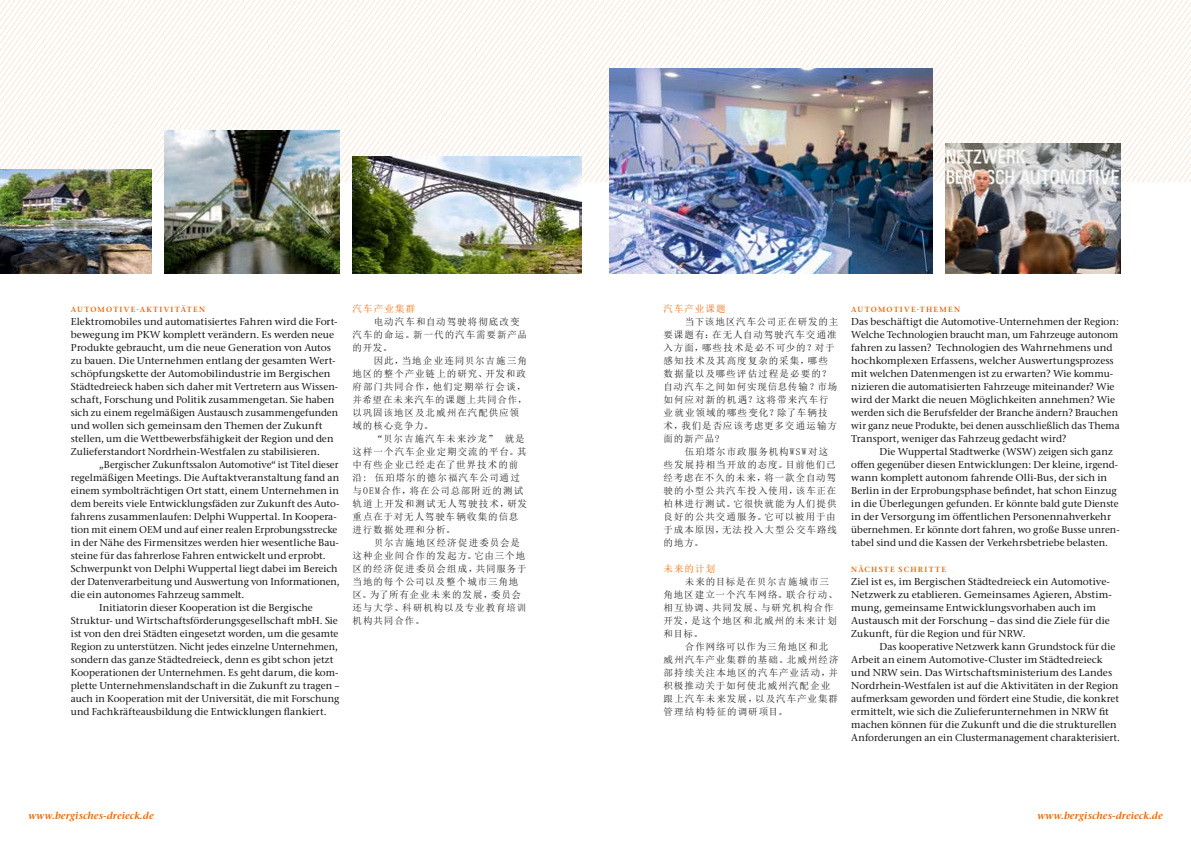
<style>
.page{position:relative;width:1191px;height:842px;background:#fff}
.page>*{position:absolute;margin:0;border:0;box-sizing:border-box;transform-origin:0 0}
.t1{font:500 10px/13px "Stone Serif ITC Pro";color:#181716}
.t2{font:italic 600 10px "Stone Serif ITC Pro";letter-spacing:.01em;color:#ec6500}
.t3{font:9.5px/13px "Sim Sun";letter-spacing:.1em;color:#181716}
.t4{font:9.5px "Sim Sun";letter-spacing:.115em;color:#ec6500}
.t5{font:600 7.5px "Stone Serif ITC Pro";letter-spacing:.17em;color:#ec6500}
</style>
<div class="page">
<svg style="left:0;top:0;width:595px;height:182px"></svg>
<svg style="left:595px;top:0;width:596px;height:182px"></svg>
<img style="left:352px;top:156px;width:229px;height:117px">
<img style="left:0;top:169px;width:152px;height:104px">
<img style="left:165px;top:130px;width:175px;height:143px">
<img style="left:609px;top:68px;width:323px;height:205px">
<img style="left:945px;top:143px;width:175px;height:130px">
<p class="t5" style="left:71px;top:305px;width:136px">AUTOMOTIVE-AKTIVITÄTEN</p>
<p class="t1" style="left:71px;top:315px;width:269px">Elektromobiles und automatisiertes Fahren wird die Fort&shy;bewegung im PKW komplett verändern. Es werden neue Produkte gebraucht, um die neue Generation von Autos zu bauen. Die Unternehmen entlang der gesamten Wert&shy;schöpfungskette der Automobilindustrie im Bergischen Städtedreieck haben sich daher mit Vertretern aus Wissen&shy;schaft, Forschung und Politik zusammengetan. Sie haben sich zu einem regelmäßigen Austausch zusammengefunden und wollen sich gemeinsam den Themen der Zukunft stellen, um die Wettbewerbsfähigkeit der Region und den Zulieferstandort Nordrhein-Westfalen zu stabilisieren.</p>
<p class="t1" style="left:99px;top:458px;width:241px">„Bergischer Zukunftssalon Automotive“ ist Titel dieser</p>
<p class="t1" style="left:71px;top:471px;width:270px">regelmäßigen Meetings. Die Auftaktveranstaltung fand an</p>
<p class="t1" style="left:71px;top:484px;width:270px">einem symbolträchtigen Ort statt, einem Unternehmen in</p>
<p class="t1" style="left:71px;top:497px;width:270px">dem bereits viele Entwicklungsfäden zur Zukunft des Auto-</p>
<p class="t1" style="left:71px;top:510px;width:267px">fahrens zusammenlaufen: Delphi Wuppertal. In Koopera-</p>
<p class="t1" style="left:71px;top:523px;width:268px">tion mit einem OEM und auf einer realen Erprobungsstrecke</p>
<p class="t1" style="left:71px;top:536px;width:269px">in der Nähe des Firmensitzes werden hier wesentliche Bau-</p>
<p class="t1" style="left:71px;top:549px;width:256px">steine für das fahrerlose Fahren entwickelt und erprobt.</p>
<p class="t1" style="left:71px;top:562px;width:268px">Schwerpunkt von Delphi Wuppertal liegt dabei im Bereich</p>
<p class="t1" style="left:71px;top:575px;width:270px">der Datenverarbeitung und Auswertung von Informationen,</p>
<p class="t1" style="left:71px;top:588px;width:175px">die ein autonomes Fahrzeug sammelt.</p>
<p class="t1" style="left:99px;top:601px;width:215px">Initiatorin dieser Kooperation ist die Bergische</p>
<p class="t1" style="left:71px;top:614px;width:268px">Struktur- und Wirtschaftsförderungsgesellschaft mbH. Sie</p>
<p class="t1" style="left:71px;top:627px;width:269px">ist von den drei Städten eingesetzt worden, um die gesamte</p>
<p class="t1" style="left:71px;top:640px;width:268px">Region zu unterstützen. Nicht jedes einzelne Unternehmen,</p>
<p class="t1" style="left:71px;top:653px;width:264px">sondern das ganze Städtedreieck, denn es gibt schon jetzt</p>
<p class="t1" style="left:71px;top:666px;width:269px">Kooperationen der Unternehmen. Es geht darum, die kom-</p>
<p class="t1" style="left:71px;top:679px;width:270px">plette Unternehmenslandschaft in die Zukunft zu tragen –</p>
<p class="t1" style="left:71px;top:692px;width:270px">auch in Kooperation mit der Universität, die mit Forschung</p>
<p class="t1" style="left:71px;top:705px;width:257px">und Fachkräfteausbildung die Entwicklungen flankiert.</p>
<p class="t4" style="left:352px;top:304px;width:64px">汽车产业集群</p>
<p class="t3" style="left:352px;top:315px;width:176px;text-indent:21px">电动汽车和自动驾驶将彻底改变汽车的命运。新一代的汽车需要新产品的开发。</p>
<p class="t3" style="left:352px;top:354px;width:176px;text-indent:21px">因此，当地企业连同贝尔吉施三角地区的整个产业链上的研究、开发和政府部门共同合作，他们定期举行会谈，并希望在未来汽车的课题上共同合作，以巩固该地区及北威州在汽配供应领域的核心竞争力。</p>
<p class="t3" style="left:352px;top:432px;width:176px;text-indent:21px">“贝尔吉施汽车未来沙龙” 就是这样一个汽车企业定期交流的平台。其中有些企业已经走在了世界技术的前沿: 伍珀塔尔的德尔福汽车公司通过与OE M合作，将在公司总部附近的测试轨道上开发和测试无人驾驶技术，研发重点在于对无人驾驶车辆收集的信息进行数据处理和分析。</p>
<p class="t3" style="left:352px;top:536px;width:176px;text-indent:21px">贝尔吉施地区经济促进委员会是这种企业间合作的发起方。它由三个地区的经济促进委员会组成，共同服务于当地的每个公司以及整个城市三角地区。为了所有企业未来的发展，委员会还与大学、科研机构以及专业教育培训机构共同合作。</p>
<p class="t4" style="left:663px;top:304px;width:64px">汽车产业课题</p>
<p class="t3" style="left:663px;top:315px;width:176px;text-indent:21px">当下该地区汽车公司正在研发的主要课题有：在无人自动驾驶汽车交通准入方面，哪些技术是必不可少的？对于感知技术及其高度复杂的采集，哪些数据量以及哪些评估过程是必要的？自动汽车之间如何实现信息传输？市场如何应对新的机遇？这将带来汽车行业就业领域的哪些变化？除了车辆技术，我们是否应该考虑更多交通运输方面的新产品?</p>
<p class="t3" style="left:663px;top:445px;width:175px;text-indent:21px">伍珀塔尔市政服务机构WSW对这些发展持相当开放的态度。目前他们已经考虑在不久的未来，将一款全自动驾驶的小型公共汽车投入使用，该车正在柏林进行测试。它很快就能为人们提供良好的公共交通服务。它可以被用于由于成本原因，无法投入大型公交车路线的地方。</p>
<p class="t4" style="left:663px;top:564px;width:53px">未来的计划</p>
<p class="t3" style="left:663px;top:575px;width:175px;text-indent:21px">未来的目标是在贝尔吉施城市三角地区建立一个汽车网络。联合行动、相互协调、共同发展、与研究机构合作开发，是这个地区和北威州的未来计划和目标。</p>
<p class="t3" style="left:663px;top:640px;width:176px;text-indent:21px">合作网络可以作为三角地区和北威州汽车产业集群的基础。北威州经济部持续关注本地区的汽车产业活动，并积极推动关于如何使北威州汽配企业跟上汽车未来发展，以及汽车产业集群管理结构特征的调研项目。</p>
<p class="t5" style="left:851px;top:305px;width:110px">AUTOMOTIVE-THEMEN</p>
<p class="t1" style="left:851px;top:315px;width:270px">Das beschäftigt die Automotive-Unternehmen der Region:<br>Welche Technologien braucht man, um Fahrzeuge autonom fahren zu lassen? Technologien des Wahrnehmens und hochkomplexen Erfassens, welcher Auswertungsprozess mit welchen Datenmengen ist zu erwarten? Wie kommu&shy;nizieren die automatisierten Fahrzeuge miteinander? Wie wird der Markt die neuen Möglichkeiten annehmen? Wie werden sich die Berufsfelder der Branche ändern? Brauchen wir ganz neue Produkte, bei denen ausschließlich das Thema Transport, weniger das Fahrzeug gedacht wird?</p>
<p class="t1" style="left:851px;top:445px;width:270px;text-indent:28px">Die Wuppertal Stadtwerke (WSW) zeigen sich ganz offen gegenüber diesen Entwicklungen: Der kleine, irgend&shy;wann komplett autonom fahrende Olli-Bus, der sich in Berlin in der Erprobungsphase befindet, hat schon Einzug in die Überlegungen gefunden. Er könnte bald gute Dienste in der Versorgung im öffentlichen Personennahverkehr übernehmen. Er könnte dort fahren, wo große Busse unren&shy;tabel sind und die Kassen der Verkehrsbetriebe belasten.</p>
<p class="t5" style="left:851px;top:565px;width:96px">NÄCHSTE SCHRITTE</p>
<p class="t1" style="left:851px;top:575px;width:262px">Ziel ist es, im Bergischen Städtedreieck ein Automotive-Netzwerk zu etablieren. Gemeinsames Agieren, Abstim&shy;mung, gemeinsame Entwicklungsvorhaben auch im Austausch mit der Forschung – das sind die Ziele für die Zukunft, für die Region und für NRW.</p>
<p class="t1" style="left:851px;top:640px;width:270px;text-indent:28px">Das kooperative Netzwerk kann Grundstock für die Arbeit an einem Automotive-Cluster im Städtedreieck und NRW sein. Das Wirtschaftsministerium des Landes Nordrhein-Westfalen ist auf die Aktivitäten in der Region aufmerksam geworden und fördert eine Studie, die konkret ermittelt, wie sich die Zulieferunternehmen in NRW fit machen können für die Zukunft und die die strukturellen Anforderungen an ein Clustermanagement charakterisiert.</p>
<p class="t2" style="left:28px;top:809px;width:127px">www.bergisches-dreieck.de</p>
<p class="t2" style="left:1037px;top:809px;width:127px">www.bergisches-dreieck.de</p>
</div>
